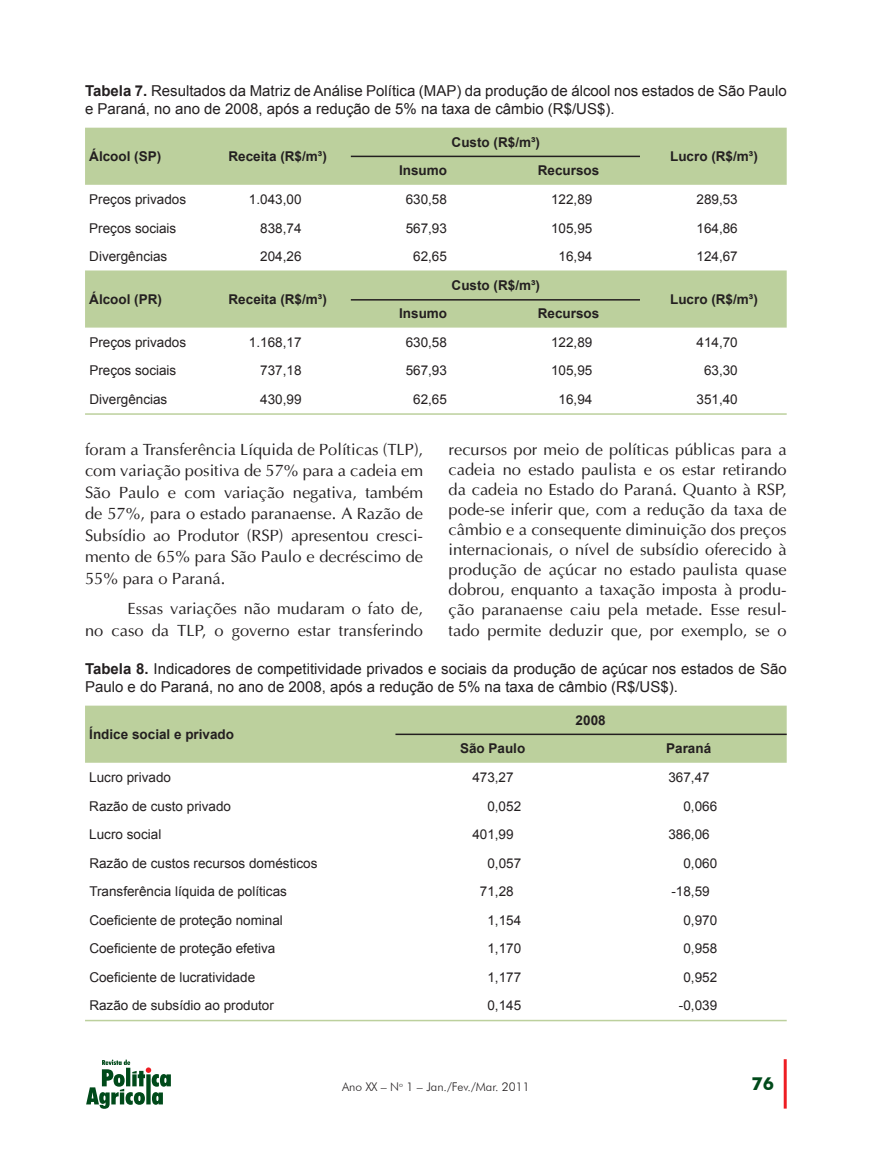
<style>
.page{position:relative;width:893px;height:1149px;background:#fff}
.page>*{position:absolute;margin:0;border:0;box-sizing:border-box;transform-origin:0 0}
.t1{font:700 18px "Futura BT";color:#004a1a}
.t2{font:16.5px/20.1px "Ottawa Plain";color:#231f20;text-align:justify}
.t3{font:15px/18px "Arial";color:#231f20}
.t4{font:13.5px "Arial";color:#231f20}
.t5{font:700 13.5px "Arial";color:#231f20}
.t6{font:300 12px "Futura BT";color:#231f20}
.s1{font-weight:700}
</style>
<div class="page">
<hr style="left:784px;top:1058px;width:3px;height:50px;background:#ee1d23">
<svg style="left:86px;top:1059px;width:85px;height:49px"></svg>
<svg style="left:85px;top:128px;width:702px;height:199px;fill:#bcd09d"></svg>
<hr style="left:85px;top:413px;width:702px;height:1px;background:#bcd09d">
<hr style="left:351px;top:156px;width:289px;height:1px;background:#231f20">
<hr style="left:351px;top:299px;width:289px;height:1px;background:#231f20">
<div style="left:85px;top:705px;width:702px;height:57px;background:#bcd09d"></div>
<hr style="left:85px;top:1019px;width:702px;height:1px;background:#bcd09d">
<hr style="left:395px;top:733px;width:392px;height:1px;background:#231f20">
<p class="t3" style="left:85px;top:82px;width:703px"><span class="s1">Tabela 7.</span> Resultados da Matriz de Análise Política (MAP) da produção de álcool nos estados de São Paulo e Paraná, no ano de 2008, após a redução de 5% na taxa de câmbio (R$/US$).</p>
<p class="t5" style="left:89px;top:147px;width:74px">Álcool (SP)</p>
<p class="t5" style="left:229px;top:147px;width:100px">Receita (R$/m³)</p>
<p class="t5" style="left:452px;top:133px;width:90px">Custo (R$/m³)</p>
<p class="t5" style="left:670px;top:147px;width:89px">Lucro (R$/m³)</p>
<p class="t5" style="left:399px;top:162px;width:50px">Insumo</p>
<p class="t5" style="left:538px;top:162px;width:63px">Recursos</p>
<p class="t4" style="left:89px;top:190px;width:98px">Preços privados</p>
<p class="t4" style="left:249px;top:190px;width:54px">1.043,00</p>
<p class="t4" style="left:406px;top:190px;width:43px">630,58</p>
<p class="t4" style="left:551px;top:190px;width:43px">122,89</p>
<p class="t4" style="left:696px;top:190px;width:43px">289,53</p>
<p class="t4" style="left:89px;top:219px;width:89px">Preços sociais</p>
<p class="t4" style="left:260px;top:219px;width:43px">838,74</p>
<p class="t4" style="left:406px;top:219px;width:43px">567,93</p>
<p class="t4" style="left:551px;top:219px;width:43px">105,95</p>
<p class="t4" style="left:696px;top:219px;width:43px">164,86</p>
<p class="t4" style="left:89px;top:247px;width:80px">Divergências</p>
<p class="t4" style="left:260px;top:247px;width:43px">204,26</p>
<p class="t4" style="left:413px;top:247px;width:35px">62,65</p>
<p class="t4" style="left:559px;top:247px;width:35px">16,94</p>
<p class="t4" style="left:696px;top:247px;width:43px">124,67</p>
<p class="t5" style="left:89px;top:290px;width:74px">Álcool (PR)</p>
<p class="t5" style="left:229px;top:290px;width:100px">Receita (R$/m³)</p>
<p class="t5" style="left:452px;top:276px;width:90px">Custo (R$/m³)</p>
<p class="t5" style="left:670px;top:290px;width:89px">Lucro (R$/m³)</p>
<p class="t5" style="left:399px;top:304px;width:50px">Insumo</p>
<p class="t5" style="left:538px;top:304px;width:63px">Recursos</p>
<p class="t4" style="left:89px;top:333px;width:98px">Preços privados</p>
<p class="t4" style="left:249px;top:333px;width:54px">1.168,17</p>
<p class="t4" style="left:406px;top:333px;width:43px">630,58</p>
<p class="t4" style="left:551px;top:333px;width:43px">122,89</p>
<p class="t4" style="left:697px;top:333px;width:43px">414,70</p>
<p class="t4" style="left:89px;top:361px;width:89px">Preços sociais</p>
<p class="t4" style="left:260px;top:361px;width:43px">737,18</p>
<p class="t4" style="left:406px;top:361px;width:43px">567,93</p>
<p class="t4" style="left:551px;top:361px;width:43px">105,95</p>
<p class="t4" style="left:704px;top:361px;width:35px">63,30</p>
<p class="t4" style="left:89px;top:390px;width:80px">Divergências</p>
<p class="t4" style="left:260px;top:390px;width:43px">430,99</p>
<p class="t4" style="left:413px;top:390px;width:35px">62,65</p>
<p class="t4" style="left:559px;top:390px;width:35px">16,94</p>
<p class="t4" style="left:697px;top:390px;width:43px">351,40</p>
<p class="t2" style="left:85px;top:438px;width:340px;line-height:21.6px">foram a Transferência Líquida de Políticas (TLP), com variação positiva de 57% para a cadeia em São Paulo e com variação negativa, também de 57%, para o estado paranaense. A Razão de Subsídio ao Produtor (RSP) apresentou cresci&shy;mento de 65% para São Paulo e decréscimo de 55% para o Paraná.</p>
<p class="t2" style="left:85px;top:597px;width:340px;line-height:21.6px;text-align:right">Essas variações não mudaram o fato de,<br>no caso da TLP, o governo estar transferindo</p>
<p class="t2" style="left:449px;top:439px;width:340px">recursos por meio de políticas públicas para a cadeia no estado paulista e os estar retirando da cadeia no Estado do Paraná. Quanto à RSP, pode-se inferir que, com a redução da taxa de câmbio e a consequente diminuição dos preços internacionais, o nível de subsídio oferecido à produção de açúcar no estado paulista quase dobrou, enquanto a taxação imposta à produ&shy;ção paranaense caiu pela metade. Esse resul&shy;tado permite deduzir que, por exemplo, se o</p>
<p class="t3" style="left:85px;top:659px;width:703px"><span class="s1">Tabela 8.</span> Indicadores de competitividade privados e sociais da produção de açúcar nos estados de São<br>Paulo e do Paraná, no ano de 2008, após a redução de 5% na taxa de câmbio (R$/US$).</p>
<p class="t5" style="left:89px;top:725px;width:146px">Índice social e privado</p>
<p class="t5" style="left:576px;top:710px;width:32px">2008</p>
<p class="t5" style="left:460px;top:739px;width:67px">São Paulo</p>
<p class="t5" style="left:666px;top:739px;width:47px">Paraná</p>
<p class="t4" style="left:89px;top:768px;width:83px">Lucro privado</p>
<p class="t4" style="left:472px;top:768px;width:43px">473,27</p>
<p class="t4" style="left:668px;top:768px;width:43px">367,47</p>
<p class="t4" style="left:89px;top:796px;width:143px">Razão de custo privado</p>
<p class="t4" style="left:487px;top:796px;width:35px">0,052</p>
<p class="t4" style="left:683px;top:796px;width:35px">0,066</p>
<p class="t4" style="left:89px;top:825px;width:74px">Lucro social</p>
<p class="t4" style="left:472px;top:825px;width:43px">401,99</p>
<p class="t4" style="left:668px;top:825px;width:43px">386,06</p>
<p class="t4" style="left:89px;top:853px;width:230px">Razão de custos recursos domésticos</p>
<p class="t4" style="left:487px;top:853px;width:35px">0,057</p>
<p class="t4" style="left:683px;top:853px;width:35px">0,060</p>
<p class="t4" style="left:89px;top:882px;width:199px">Transferência líquida de políticas</p>
<p class="t4" style="left:480px;top:882px;width:35px">71,28</p>
<p class="t4" style="left:671px;top:882px;width:40px">-18,59</p>
<p class="t4" style="left:89px;top:910px;width:195px">Coeficiente de proteção nominal</p>
<p class="t4" style="left:487px;top:910px;width:35px">1,154</p>
<p class="t4" style="left:683px;top:910px;width:35px">0,970</p>
<p class="t4" style="left:89px;top:939px;width:188px">Coeficiente de proteção efetiva</p>
<p class="t4" style="left:487px;top:939px;width:35px">1,170</p>
<p class="t4" style="left:683px;top:939px;width:35px">0,958</p>
<p class="t4" style="left:89px;top:967px;width:167px">Coeficiente de lucratividade</p>
<p class="t4" style="left:487px;top:967px;width:35px">1,177</p>
<p class="t4" style="left:683px;top:967px;width:35px">0,952</p>
<p class="t4" style="left:89px;top:996px;width:186px">Razão de subsídio ao produtor</p>
<p class="t4" style="left:487px;top:996px;width:35px">0,145</p>
<p class="t4" style="left:679px;top:996px;width:40px">-0,039</p>
<p class="t6" style="left:342px;top:1079px;width:189px">Ano XX – N<sup>o</sup> 1 – Jan./Fev./Mar. 2011</p>
<p class="t1" style="left:751px;top:1072px;width:24px">76</p>
</div>
